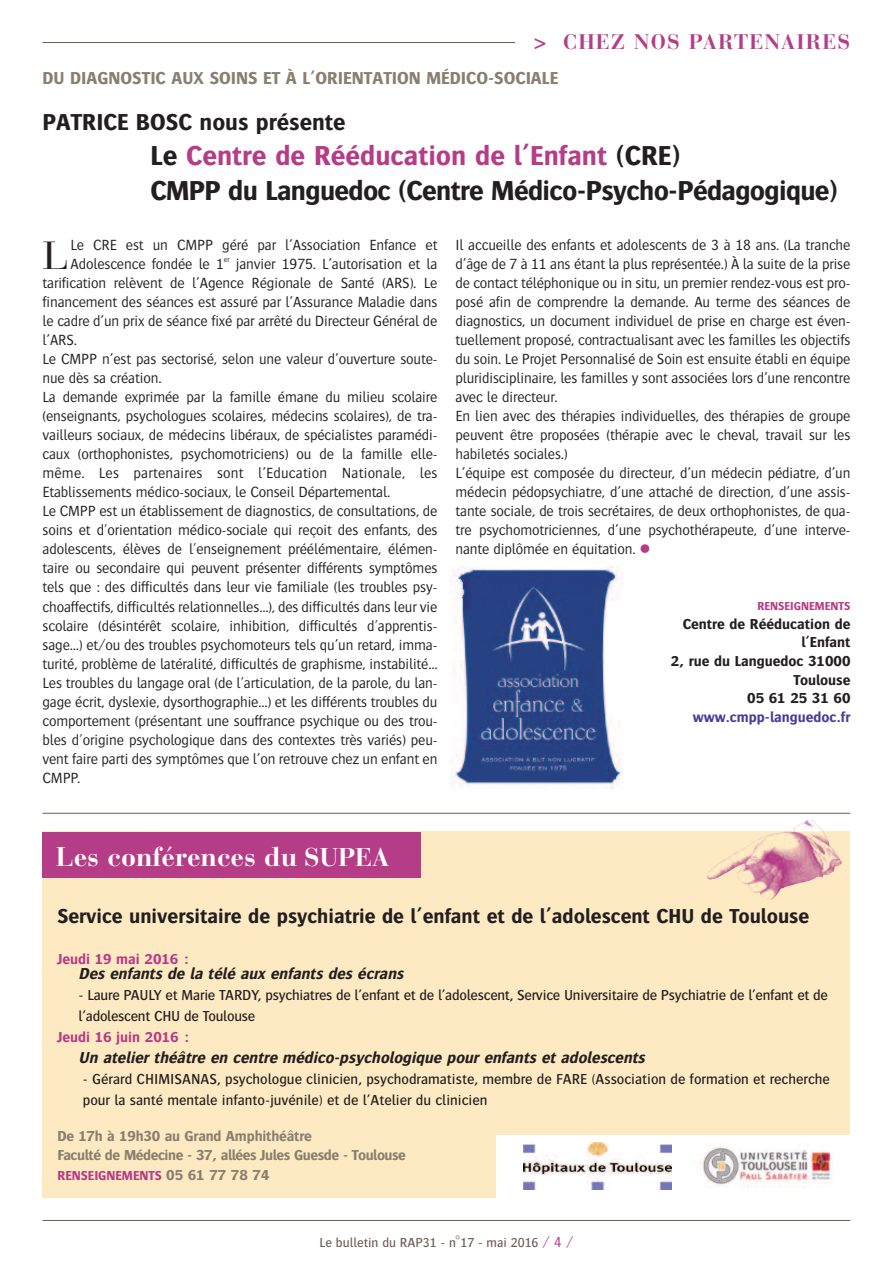
<style>
.page{position:relative;width:893px;height:1263px;background:#fff}
.page>*{position:absolute;margin:0;border:0;box-sizing:border-box;transform-origin:0 0}
.t1{font:39px "Bodoni Bauer Reg FO";color:#231f20}
.t2{font:700 28.5px/34.5px "Bosis";letter-spacing:-.025em;color:#231f20}
.t3{font:700 27px "Bauer Bodoni";color:#fff}
.t4{font:700 24px "Bosis";color:#231f20}
.t5{font:700 21px "Bosis";color:#231f20}
.t6{font:700 21px "Bauer Bodoni";letter-spacing:.06em;color:#b53d87}
.t7{font:700 18px "Bosis";color:#887f6f}
.t8{font:italic 700 16.5px "Bosis";color:#231f20}
.t9{font:300 15.3px/19px "Bosis";letter-spacing:-.01em;color:#231f20}
.t10{font:300 15.3px "Bosis";letter-spacing:.01em;color:#231f20}
.t11{font:500 15px/21px "Bosis";color:#231f20}
.t12{font:700 15px/19.5px "Bosis";letter-spacing:-.03em;color:#887f6f}
.t13{font:700 15px/18.6px "Bosis";color:#231f20;text-align:right}
.t14{font:700 15px "Bosis";color:#b53d87}
.t15{font:700 15px "Bosis";color:#4c3c98}
.t16{font:500 13.5px "Bosis";color:#705e57}
.t17{font:700 13.5px "Bosis";color:#b53d87}
.t18{font:700 12px "Bosis";color:#b53d87}
.s1{color:#b53d87}
.s2{font-size:25.5px}
.s3{font-size:15px;color:#887f6f}
.s4{font-weight:300;font-size:15px;color:#b53d87}
</style>
<div class="page">
<hr style="left:43px;top:1220px;width:807px;height:1px;background:#705e57">
<hr style="left:43px;top:42px;width:807px;height:1px;background:#705e57">
<hr style="left:43px;top:813px;width:807px;height:1px;background:#705e57">
<div style="left:514px;top:16px;width:336px;height:52px;background:#fff"></div>
<div style="left:43px;top:832px;width:807px;height:366px;background:#feeac2"></div>
<div style="left:43px;top:832px;width:378px;height:46px;background:#b53d87"></div>
<img style="left:451px;top:567px;width:172px;height:222px">
<img style="left:793px;top:819px;width:31px;height:13px">
<img style="left:706px;top:832px;width:136px;height:68px">
<div style="left:496px;top:1135px;width:397px;height:75px;background:#fff"></div>
<img style="left:523px;top:1142px;width:148px;height:47px">
<img style="left:694px;top:1143px;width:139px;height:45px">
<h3 class="t6" style="left:534px;top:34px;width:318px">&gt; CHEZ NOS PARTENAIRES</h3>
<p class="t7" style="left:43px;top:67px;width:517px">DU DIAGNOSTIC AUX SOINS ET À L’ORIENTATION MÉDICO-SOCIALE</p>
<h3 class="t4" style="left:43px;top:108px;width:305px">PATRICE BOSC nous présente</h3>
<h2 class="t2" style="left:151px;top:138px;width:689px">Le <span class="s1">Centre de Rééducation de l’Enfant</span> (CRE)<br>CMPP du Languedoc (Centre Médico-Psycho-Pédagogique)</h2>
<h1 class="t1" style="left:43px;top:232px;width:27px">L</h1>
<p class="t9" style="left:70px;top:235px;width:369px">Le CRE est un CMPP géré par l’Association Enfance et</p>
<p class="t9" style="left:70px;top:254px;width:369px">Adolescence fondée le 1<sup>er</sup> janvier 1975. L’autorisation et la</p>
<p class="t9" style="left:43px;top:273px;width:396px">tarification relèvent de l’Agence Régionale de Santé (ARS). Le</p>
<p class="t9" style="left:43px;top:292px;width:396px">financement des séances est assuré par l’Assurance Maladie dans</p>
<p class="t9" style="left:43px;top:311px;width:396px">le cadre d’un prix de séance fixé par arrêté du Directeur Général de</p>
<p class="t9" style="left:43px;top:330px;width:36px">l’ARS.</p>
<p class="t9" style="left:43px;top:349px;width:396px">Le CMPP n’est pas sectorisé, selon une valeur d’ouverture soute-</p>
<p class="t9" style="left:43px;top:368px;width:120px">nue dès sa création.</p>
<p class="t9" style="left:43px;top:387px;width:396px">La demande exprimée par la famille émane du milieu scolaire</p>
<p class="t9" style="left:43px;top:406px;width:396px">(enseignants, psychologues scolaires, médecins scolaires), de tra-</p>
<p class="t9" style="left:43px;top:425px;width:396px">vailleurs sociaux, de médecins libéraux, de spécialistes paramédi-</p>
<p class="t9" style="left:43px;top:444px;width:396px">caux (orthophonistes, psychomotriciens) ou de la famille elle-</p>
<p class="t10" style="left:43px;top:464px;width:396px">même. Les partenaires sont l’Education Nationale, les</p>
<p class="t9" style="left:43px;top:482px;width:349px">Etablissements médico-sociaux, le Conseil Départemental.</p>
<p class="t9" style="left:43px;top:501px;width:396px">Le CMPP est un établissement de diagnostics, de consultations, de</p>
<p class="t9" style="left:43px;top:520px;width:396px">soins et d'orientation médico-sociale qui reçoit des enfants, des</p>
<p class="t9" style="left:43px;top:539px;width:396px">adolescents, élèves de l'enseignement préélémentaire, élémen-</p>
<p class="t9" style="left:43px;top:559px;width:396px">taire ou secondaire qui peuvent présenter différents symptômes</p>
<p class="t9" style="left:43px;top:578px;width:396px">tels que : des difficultés dans leur vie familiale (les troubles psy-</p>
<p class="t9" style="left:43px;top:597px;width:396px">choaffectifs, difficultés relationnelles…), des difficultés dans leur vie</p>
<p class="t9" style="left:43px;top:616px;width:396px">scolaire (désintérêt scolaire, inhibition, difficultés d'apprentis-</p>
<p class="t9" style="left:43px;top:635px;width:396px">sage…) et/ou des troubles psychomoteurs tels qu’un retard, imma-</p>
<p class="t9" style="left:43px;top:654px;width:396px">turité, problème de latéralité, difficultés de graphisme, instabilité…</p>
<p class="t9" style="left:43px;top:673px;width:396px">Les troubles du langage oral (de l'articulation, de la parole, du lan-</p>
<p class="t9" style="left:43px;top:692px;width:396px">gage écrit, dyslexie, dysorthographie…) et les différents troubles du</p>
<p class="t9" style="left:43px;top:711px;width:396px">comportement (présentant une souffrance psychique ou des trou-</p>
<p class="t9" style="left:43px;top:730px;width:396px">bles d'origine psychologique dans des contextes très variés) peu-</p>
<p class="t9" style="left:43px;top:749px;width:396px">vent faire parti des symptômes que l’on retrouve chez un enfant en</p>
<p class="t9" style="left:43px;top:768px;width:39px">CMPP.</p>
<p class="t9" style="left:455px;top:235px;width:396px">Il accueille des enfants et adolescents de 3 à 18 ans. (La tranche d’âge de 7 à 11 ans étant la plus représentée.) À la suite de la prise de contact téléphonique ou in situ, un premier rendez-vous est pro&shy;posé afin de comprendre la demande. Au terme des séances de diagnostics, un document individuel de prise en charge est éven&shy;tuellement proposé, contractualisant avec les familles les objectifs du soin. Le Projet Personnalisé de Soin est ensuite établi en équipe pluridisciplinaire, les familles y sont associées lors d’une rencontre avec le directeur.<br>En lien avec des thérapies individuelles, des thérapies de groupe peuvent être proposées (thérapie avec le cheval, travail sur les habiletés sociales.)<br>L’équipe est composée du directeur, d’un médecin pédiatre, d’un médecin pédopsychiatre, d’une attaché de direction, d’une assis&shy;tante sociale, de trois secrétaires, de deux orthophonistes, de qua&shy;tre psychomotriciennes, d’une psychothérapeute, d’une interve&shy;nante diplômée en équitation. <span class="s1">●</span></p>
<p class="t18" style="left:757px;top:599px;width:95px">RENSEIGNEMENTS</p>
<p class="t13" style="left:671px;top:614px;width:181px">Centre de Rééducation de l’Enfant<br>2, rue du Languedoc 31000<br>Toulouse<br>05 61 25 31 60</p>
<p class="t15" style="left:693px;top:708px;width:159px">www.cmpp-languedoc.fr</p>
<h3 class="t3" style="left:56px;top:847px;width:335px">Les conférences du <span class="s2">SUPEA</span></h3>
<h3 class="t5" style="left:57px;top:904px;width:753px">Service universitaire de psychiatrie de l’enfant et de l’adolescent CHU de Toulouse</h3>
<p class="t14" style="left:57px;top:950px;width:133px">Jeudi 19 mai 2016 :</p>
<p class="t8" style="left:79px;top:963px;width:329px">Des enfants de la télé aux enfants des écrans</p>
<p class="t11" style="left:79px;top:984px;width:751px">- Laure PAULY et Marie TARDY, psychiatres de l’enfant et de l’adolescent, Service Universitaire de Psychiatrie de l’enfant et de l’adolescent CHU de Toulouse</p>
<p class="t14" style="left:57px;top:1028px;width:133px">Jeudi 16 juin 2016 :</p>
<p class="t8" style="left:79px;top:1047px;width:570px">Un atelier théâtre en centre médico-psychologique pour enfants et adolescents</p>
<p class="t11" style="left:83px;top:1068px;width:748px">- Gérard CHIMISANAS, psychologue clinicien, psychodramatiste, membre de FARE (Association de formation et recherche pour la santé mentale infanto-juvénile) et de l’Atelier du clinicien</p>
<p class="t12" style="left:57px;top:1126px;width:350px">De 17h à 19h30 au Grand Amphithéâtre<br>Faculté de Médecine - 37, allées Jules Guesde - Toulouse</p>
<p class="t17" style="left:57px;top:1167px;width:214px">RENSEIGNEMENTS <span class="s3">05 61 77 78 74</span></p>
<p class="t16" style="left:320px;top:1234px;width:255px">Le bulletin du RAP31 - n°17 - mai 2016 <span class="s4">/ 4 /</span></p>
</div>
